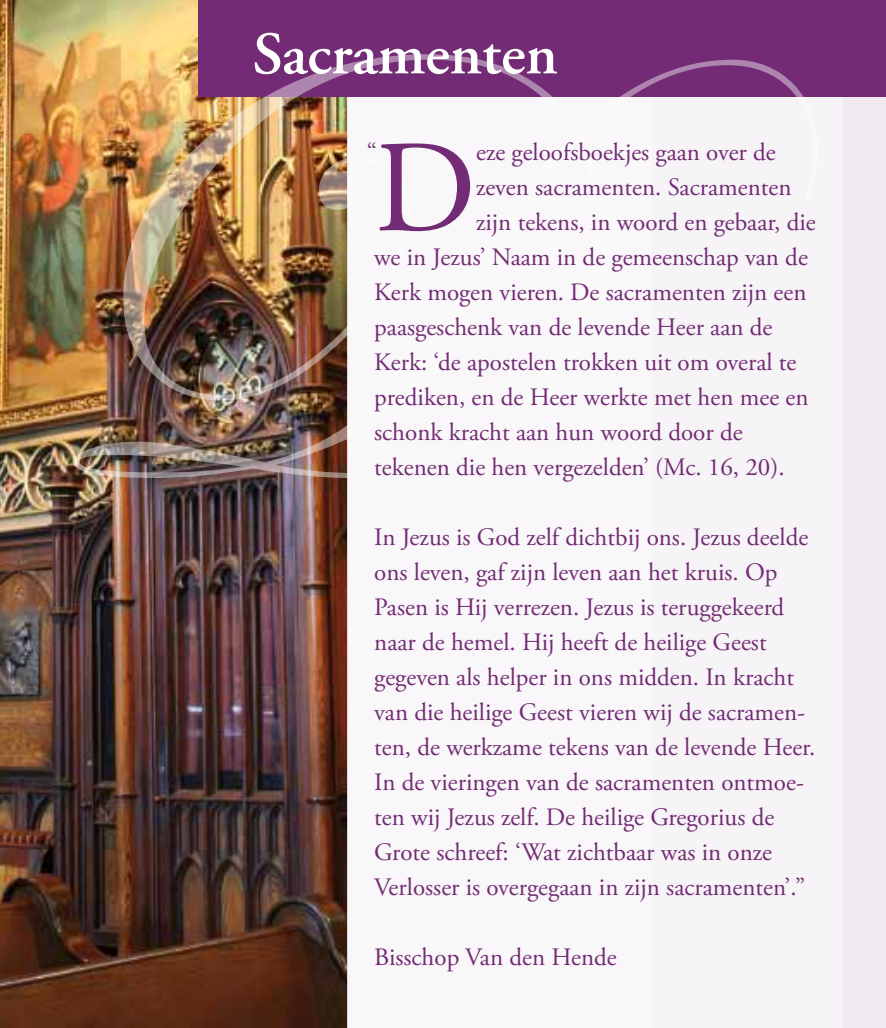
<style>
.page{position:relative;width:886px;height:1028px;background:#fff}
.page>*{position:absolute;margin:0;border:0;box-sizing:border-box;transform-origin:0 0}
.t1{font:625px "Edwardian Script ITC";color:#fff}
.t2{font:130.5px "Adobe Garamond Pro";color:#722b74}
.t3{font:600 60px "Adobe Garamond Pro";color:#fff}
.t4{font:25px/35px "Adobe Garamond Pro";color:#722b74}
</style>
<div class="page">
<img style="left:0;top:0;width:347px;height:1028px">
<div style="left:652px;top:0;width:234px;height:1028px;background:#f0e9f0"></div>
<div style="left:347px;top:0;width:496px;height:1028px;background:#f9f6f9"></div>
<div style="left:199px;top:0;width:687px;height:97px;background:#722b74"></div>
<h3 class="t3" style="left:252px;top:20px;width:307px">Sacramenten</h3>
<h1 class="t1" style="left:34px;top:-68px;width:531px">D</h1>
<p class="t4" style="left:367px;top:135px;width:12px">“</p>
<h2 class="t2" style="left:374px;top:110px;width:103px">D</h2>
<p class="t4" style="left:476px;top:135px;width:301px">eze geloofsboekjes gaan over de</p>
<p class="t4" style="left:476px;top:170px;width:317px">zeven sacramenten. Sacramenten</p>
<p class="t4" style="left:476px;top:205px;width:341px">zijn tekens, in woord en gebaar, die</p>
<p class="t4" style="left:374px;top:240px;width:435px">we in Jezus’ Naam in de gemeenschap van de</p>
<p class="t4" style="left:374px;top:275px;width:434px">Kerk mogen vieren. De sacramenten zijn een</p>
<p class="t4" style="left:374px;top:310px;width:400px">paasgeschenk van de levende Heer aan de</p>
<p class="t4" style="left:374px;top:345px;width:424px">Kerk: ‘de apostelen trokken uit om overal te</p>
<p class="t4" style="left:374px;top:380px;width:436px">prediken, en de Heer werkte met hen mee en</p>
<p class="t4" style="left:374px;top:415px;width:370px">schonk kracht aan hun woord door de</p>
<p class="t4" style="left:374px;top:450px;width:412px">tekenen die hen vergezelden’ (Mc. 16, 20).</p>
<p class="t4" style="left:374px;top:520px;width:443px">In Jezus is God zelf dichtbij ons. Jezus deelde ons leven, gaf zijn leven aan het kruis. Op Pasen is Hij verrezen. Jezus is teruggekeerd naar de hemel. Hij heeft de heilige Geest gegeven als helper in ons midden. In kracht van die heilige Geest vieren wij de sacramen&shy;ten, de werkzame tekens van de levende Heer.<br>In de vieringen van de sacramenten ontmoe&shy;ten wij Jezus zelf. De heilige Gregorius de Grote schreef: ‘Wat zichtbaar was in onze Verlosser is overgegaan in zijn sacramenten’.”</p>
<p class="t4" style="left:374px;top:940px;width:244px">Bisschop Van den Hende</p>
</div>
